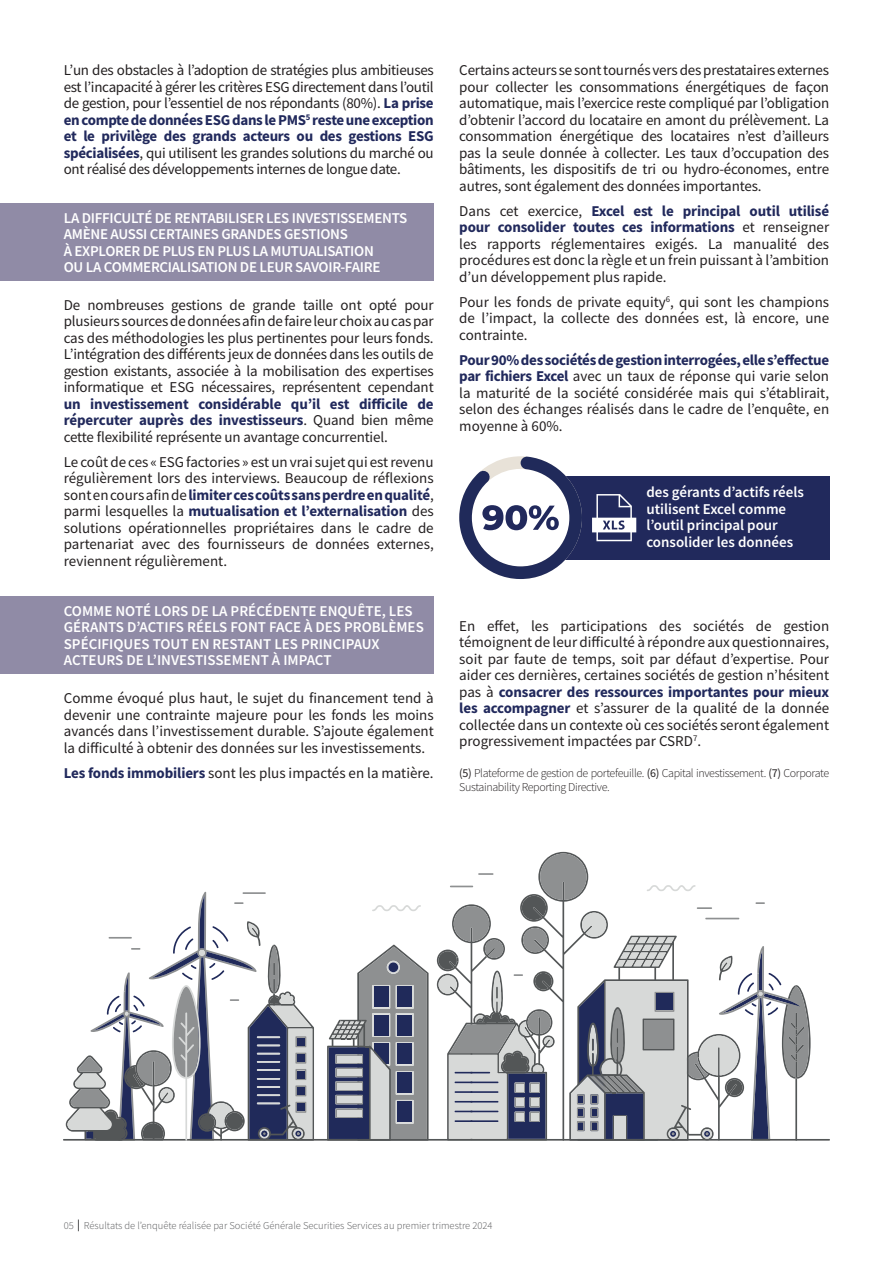
<style>
.page{position:relative;width:893px;height:1263px;background:#fff}
.page>*{position:absolute;margin:0;border:0;box-sizing:border-box;transform-origin:0 0}
.t1{font:15px/16.5px "Source Sans Pro";color:#231f20;text-align:justify}
.t2{font:600 15px/16.5px "Source Sans Pro";letter-spacing:-.01em;color:#fff}
.t3{font:700 15px/16.5px "Source Sans Pro";letter-spacing:-.01em;color:#21295c;text-align:justify}
.t4{font:300 12px/13.5px "Source Sans Pro";letter-spacing:-.03em;color:#231f20}
.t5{font:300 10.5px "Source Sans Pro";color:#57585a}
.s1{font-weight:700;color:#21295c}
.s2{font-weight:400;color:#231f20}
.s3{font-weight:400}
</style>
<div class="page">
<div style="left:0;top:203px;width:434px;height:78px;background:#908ba6"></div>
<div style="left:0;top:596px;width:434px;height:77px;background:#908ba6"></div>
<svg style="left:372px;top:905px;width:49px;height:6px"></svg>
<hr style="left:64px;top:1139px;width:765px;height:1px;background:#535657">
<svg style="left:327px;top:944px;width:102px;height:195px"></svg>
<svg style="left:66px;top:892px;width:248px;height:249px"></svg>
<svg style="left:437px;top:852px;width:374px;height:289px"></svg>
<div style="left:559px;top:476px;width:270px;height:83px;background:#21295c"></div>
<svg style="left:459px;top:456px;width:123px;height:123px"></svg>
<svg style="left:592px;top:494px;width:44px;height:47px"></svg>
<svg style="left:78px;top:1219px;width:1px;height:12px"></svg>
<p class="t1" style="left:64px;top:62px;width:371px">L’un des obstacles à l’adoption de stratégies plus ambitieuses est l’incapacité à gérer les critères ESG directement dans l’outil de gestion, pour l’essentiel de nos répondants (80%). <span class="s1">La prise en compte de données ESG dans le PMS</span><sup>5</sup> <span class="s1">reste une exception et le privilège des grands acteurs ou des gestions ESG spécialisées</span>, qui utilisent les grandes solutions du marché ou ont réalisé des développements internes de longue date.</p>
<p class="t2" style="left:64px;top:209px;width:345px">LA DIFFICULTÉ DE RENTABILISER LES INVESTISSEMENTS AMÈNE AUSSI CERTAINES GRANDES GESTIONS<br>À EXPLORER DE PLUS EN PLUS LA MUTUALISATION<br>OU LA COMMERCIALISATION DE LEUR SAVOIR-FAIRE</p>
<p class="t1" style="left:64px;top:296px;width:371px">De nombreuses gestions de grande taille ont opté pour plusieurs sources de données afin de faire leur choix au cas par cas des méthodologies les plus pertinentes pour leurs fonds.<br>L’intégration des différents jeux de données dans les outils de gestion existants, associée à la mobilisation des expertises informatique et ESG nécessaires, représentent cependant</p>
<p class="t3" style="left:64px;top:395px;width:371px">un investissement considérable qu’il est difficile de répercuter auprès des investisseurs<span class="s2">. Quand bien même cette flexibilité représente un avantage concurrentiel.</span></p>
<p class="t1" style="left:64px;top:453px;width:371px">Le coût de ces « ESG factories » est un vrai sujet qui est revenu régulièrement lors des interviews. Beaucoup de réflexions sont en cours afin de <span class="s1">limiter ces coûts sans perdre en qualité</span>, parmi lesquelles la <span class="s1">mutualisation et l’externalisation</span> des solutions opérationnelles propriétaires dans le cadre de partenariat avec des fournisseurs de données externes, reviennent régulièrement.</p>
<p class="t2" style="left:64px;top:602px;width:362px">COMME NOTÉ LORS DE LA PRÉCÉDENTE ENQUÊTE, LES GÉRANTS D’ACTIFS RÉELS FONT FACE À DES PROBLÈMES SPÉCIFIQUES TOUT EN RESTANT LES PRINCIPAUX ACTEURS DE L’INVESTISSEMENT À IMPACT</p>
<p class="t1" style="left:64px;top:690px;width:371px">Comme évoqué plus haut, le sujet du financement tend à devenir une contrainte majeure pour les fonds les moins avancés dans l’investissement durable. S’ajoute également la difficulté à obtenir des données sur les investissements.</p>
<p class="t1" style="left:64px;top:764px;width:371px"><span class="s1">Les fonds immobiliers</span> sont les plus impactés en la matière.</p>
<p class="t1" style="left:459px;top:62px;width:371px">Certains acteurs se sont tournés vers des prestataires externes pour collecter les consommations énergétiques de façon automatique, mais l’exercice reste compliqué par l’obligation d’obtenir l’accord du locataire en amont du prélèvement. La consommation énergétique des locataires n’est d’ailleurs pas la seule donnée à collecter. Les taux d’occupation des bâtiments, les dispositifs de tri ou hydro-économes, entre autres, sont également des données importantes.</p>
<p class="t1" style="left:459px;top:202px;width:371px">Dans cet exercice, <span class="s1">Excel est le principal outil utilisé pour consolider toutes ces informations</span> et renseigner les rapports réglementaires exigés. La manualité des procédures est donc la règle et un frein puissant à l’ambition d’un développement plus rapide.</p>
<p class="t1" style="left:459px;top:293px;width:371px">Pour les fonds de private equity<sup>6</sup>, qui sont les champions de l’impact, la collecte des données est, là encore, une contrainte.</p>
<p class="t1" style="left:459px;top:351px;width:371px"><span class="s1">Pour 90% des sociétés de gestion interrogées, elle s’effectue par fichiers Excel</span> avec un taux de réponse qui varie selon la maturité de la société considérée mais qui s’établirait, selon des échanges réalisés dans le cadre de l’enquête, en moyenne à 60%.</p>
<p class="t2" style="left:646px;top:484px;width:159px">des gérants d’actifs réels utilisent Excel comme l’outil principal pour consolider les données</p>
<p class="t1" style="left:459px;top:617px;width:371px">En effet, les participations des sociétés de gestion témoignent de leur difficulté à répondre aux questionnaires, soit par faute de temps, soit par défaut d’expertise. Pour aider ces dernières, certaines sociétés de gestion n’hésitent pas à <span class="s1">consacrer des ressources importantes pour mieux les accompagner</span> et s’assurer de la qualité de la donnée collectée dans un contexte où ces sociétés seront également progressivement impactées par CSRD<sup>7</sup>.</p>
<p class="t4" style="left:459px;top:767px;width:371px"><span class="s3">(5)</span> Plateforme de gestion de portefeuille. <span class="s3">(6)</span> Capital investissement. <span class="s3">(7)</span> Corporate<br>Sustainability Reporting Directive.</p>
<p class="t5" style="left:64px;top:1219px;width:430px">05 Résultats de l’enquête réalisée par Société Générale Securities Services au premier trimestre 2024</p>
</div>
